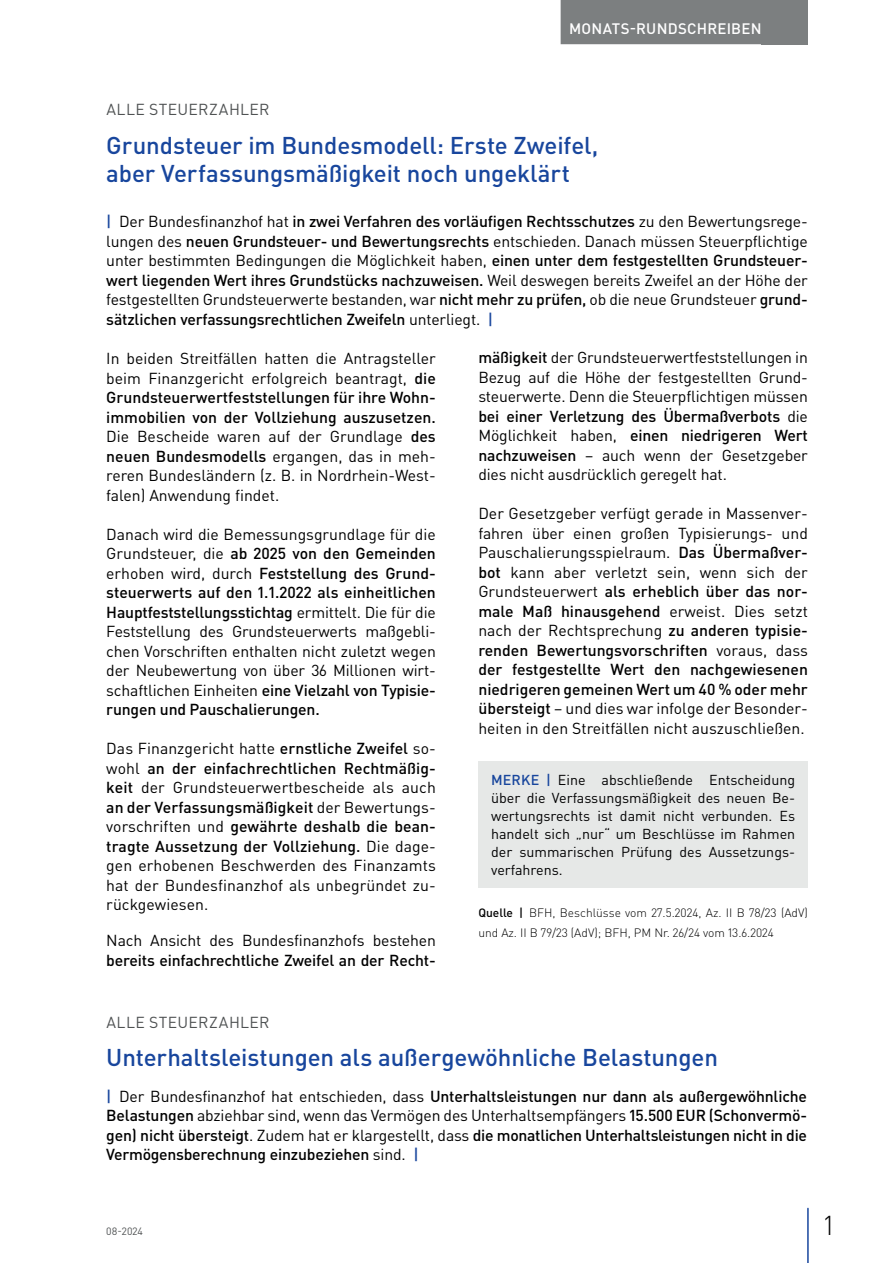
<style>
.page{position:relative;width:893px;height:1263px;background:#fff}
.page>*{position:absolute;margin:0;border:0;box-sizing:border-box;transform-origin:0 0}
.t1{font:300 27px "DIN Pro";color:#000001}
.t2{font:500 24px/28.5px "DIN Pro";letter-spacing:-.005em;color:#18469d}
.t3{font:15.75px/19.5px "DIN Pro";letter-spacing:-.01em;color:#000001;text-align:justify}
.t4{font:500 15.75px/19.5px "DIN Pro";letter-spacing:-.01em;color:#000001;text-align:justify}
.t5{font:15.75px "DIN Pro";letter-spacing:.025em;color:#4f5253}
.t6{font:500 15px "DIN Pro";letter-spacing:.015em;color:#fff}
.t7{font:14.25px/18px "DIN Pro";color:#000001;text-align:justify}
.t8{font:300 12px/19.5px "DIN Pro";color:#000001}
.t9{font:10.5px "DIN Pro";color:#4f5253}
.s1{font-weight:500;color:#18469d}
.s2{font-weight:500}
.s3{color:#18469d}
.s4{font-weight:400}
</style>
<div class="page">
<div style="left:762px;top:0;width:46px;height:44px;background:#7c7f80"></div>
<hr style="left:807px;top:1208px;width:2px;height:55px;background:#18469d">
<div style="left:561px;top:0;width:209px;height:44px;background:#7c7f80"></div>
<div style="left:478px;top:761px;width:330px;height:127px;background:#e6e8e7"></div>
<p class="t6" style="left:569px;top:18px;width:194px">MONATS-RUNDSCHREIBEN</p>
<p class="t5" style="left:106px;top:98px;width:165px">ALLE STEUERZAHLER</p>
<h2 class="t2" style="left:106px;top:130px;width:494px">Grundsteuer im Bundesmodell: Erste Zweifel, aber Verfassungsmäßigkeit noch ungeklärt</h2>
<p class="t3" style="left:106px;top:211px;width:703px"><span class="s1">|</span> Der Bundesfinanzhof hat <span class="s2">in zwei Verfahren des vorläufigen Rechtsschutzes</span> zu den Bewertungsrege&shy;lungen des <span class="s2">neuen Grundsteuer- und Bewertungsrechts</span> entschieden. Danach müssen Steuerpflichtige unter bestimmten Bedingungen die Möglichkeit haben, <span class="s2">einen unter dem festgestellten Grundsteuer&shy;wert liegenden Wert ihres Grundstücks nachzuweisen.</span> Weil deswegen bereits Zweifel an der Höhe der festgestellten Grundsteuerwerte bestanden, war <span class="s2">nicht mehr zu prüfen,</span> ob die neue Grundsteuer <span class="s2">grund&shy;sätzlichen verfassungsrechtlichen Zweifeln</span> unterliegt. <span class="s1">|</span></p>
<p class="t3" style="left:106px;top:348px;width:331px">In beiden Streitfällen hatten die Antragsteller beim Finanzgericht erfolgreich beantragt, <span class="s2">die Grundsteuerwertfeststellungen für ihre Wohn&shy;immobilien von der Vollziehung auszusetzen.<br></span>Die Bescheide waren auf der Grundlage <span class="s2">des neuen Bundesmodells</span> ergangen, das in meh&shy;reren Bundesländern (z. B. in Nordrhein-West&shy;falen) Anwendung findet.</p>
<p class="t3" style="left:106px;top:524px;width:331px">Danach wird die Bemessungsgrundlage für die Grundsteuer, die <span class="s2">ab 2025 von den Gemeinden </span>erhoben wird, durch <span class="s2">Feststellung des Grund&shy;steuerwerts auf den 1.1.2022 als einheitlichen Hauptfeststellungsstichtag</span> ermittelt. Die für die Feststellung des Grundsteuerwerts maßgebli&shy;chen Vorschriften enthalten nicht zuletzt wegen der Neubewertung von über 36 Millionen wirt&shy;schaftlichen Einheiten <span class="s2">eine Vielzahl von Typisie&shy;rungen und Pauschalierungen.</span></p>
<p class="t3" style="left:106px;top:738px;width:331px">Das Finanzgericht hatte <span class="s2">ernstliche Zweifel</span> so&shy;wohl <span class="s2">an der einfachrechtlichen Rechtmäßig&shy;keit</span> der Grundsteuerwertbescheide als auch <span class="s2">an der Verfassungsmäßigkeit</span> der Bewertungs&shy;vorschriften und <span class="s2">gewährte deshalb die bean&shy;tragte Aussetzung der Vollziehung.</span> Die dage&shy;gen erhobenen Beschwerden des Finanzamts hat der Bundesfinanzhof als unbegründet zu&shy;rückgewiesen.</p>
<p class="t3" style="left:106px;top:930px;width:331px">Nach Ansicht des Bundesfinanzhofs bestehen</p>
<p class="t4" style="left:106px;top:950px;width:331px">bereits einfachrechtliche Zweifel an der Recht-</p>
<p class="t3" style="left:478px;top:347px;width:331px"><span class="s2">mäßigkeit</span> der Grundsteuerwertfeststellungen in Bezug auf die Höhe der festgestellten Grund&shy;steuerwerte. Denn die Steuerpflichtigen müssen <span class="s2">bei einer Verletzung des Übermaßverbots</span> die Möglichkeit haben, <span class="s2">einen niedrigeren Wert nachzuweisen</span> – auch wenn der Gesetzgeber dies nicht ausdrücklich geregelt hat.</p>
<p class="t3" style="left:478px;top:503px;width:331px">Der Gesetzgeber verfügt gerade in Massenver&shy;fahren über einen großen Typisierungs- und Pauschalierungsspielraum. <span class="s2">Das Übermaßver&shy;bot</span> kann aber verletzt sein, wenn sich der Grundsteuerwert <span class="s2">als erheblich über das nor&shy;male Maß hinausgehend</span> erweist. Dies setzt nach der Rechtsprechung <span class="s2">zu anderen typisie&shy;renden Bewertungsvorschriften</span> voraus, dass <span class="s2">der festgestellte Wert den nachgewiesenen niedrigeren gemeinen Wert um 40 % oder mehr übersteigt</span> – und dies war infolge der Besonder&shy;heiten in den Streitfällen nicht auszuschließen.</p>
<p class="t7" style="left:491px;top:770px;width:306px"><span class="s1">MERKE |</span> Eine abschließende Entscheidung über die Verfassungsmäßigkeit des neuen Be&shy;wertungsrechts ist damit nicht verbunden. Es handelt sich „nur“ um Beschlüsse im Rahmen der summarischen Prüfung des Aussetzungs&shy;verfahrens.</p>
<p class="t8" style="left:478px;top:903px;width:331px"><span class="s2">Quelle |</span> BFH, Beschlüsse vom 27.5.2024, Az. II B 78/23 (AdV) und Az. II B 79/23 (AdV); BFH, PM Nr. 26/24 vom 13.6.2024</p>
<p class="t5" style="left:106px;top:1012px;width:165px">ALLE STEUERZAHLER</p>
<h2 class="t2" style="left:106px;top:1042px;width:613px">Unterhaltsleistungen als außergewöhnliche Belastungen</h2>
<p class="t4" style="left:106px;top:1086px;width:702px"><span class="s3">|</span> <span class="s4">Der Bundesfinanzhof hat entschieden, dass</span> Unterhaltsleistungen nur dann als außergewöhnliche Belastungen <span class="s4">abziehbar sind, wenn das Vermögen des Unterhaltsempfängers</span> 15.500 EUR (Schonvermö&shy;gen) nicht übersteigt<span class="s4">. Zudem hat er klargestellt, dass</span> die monatlichen Unterhaltsleistungen nicht in die Vermögensberechnung einzubeziehen <span class="s4">sind.</span> <span class="s3">|</span></p>
<p class="t9" style="left:106px;top:1224px;width:38px">08-2024</p>
<h1 class="t1" style="left:824px;top:1207px;width:11px">1</h1>
</div>
